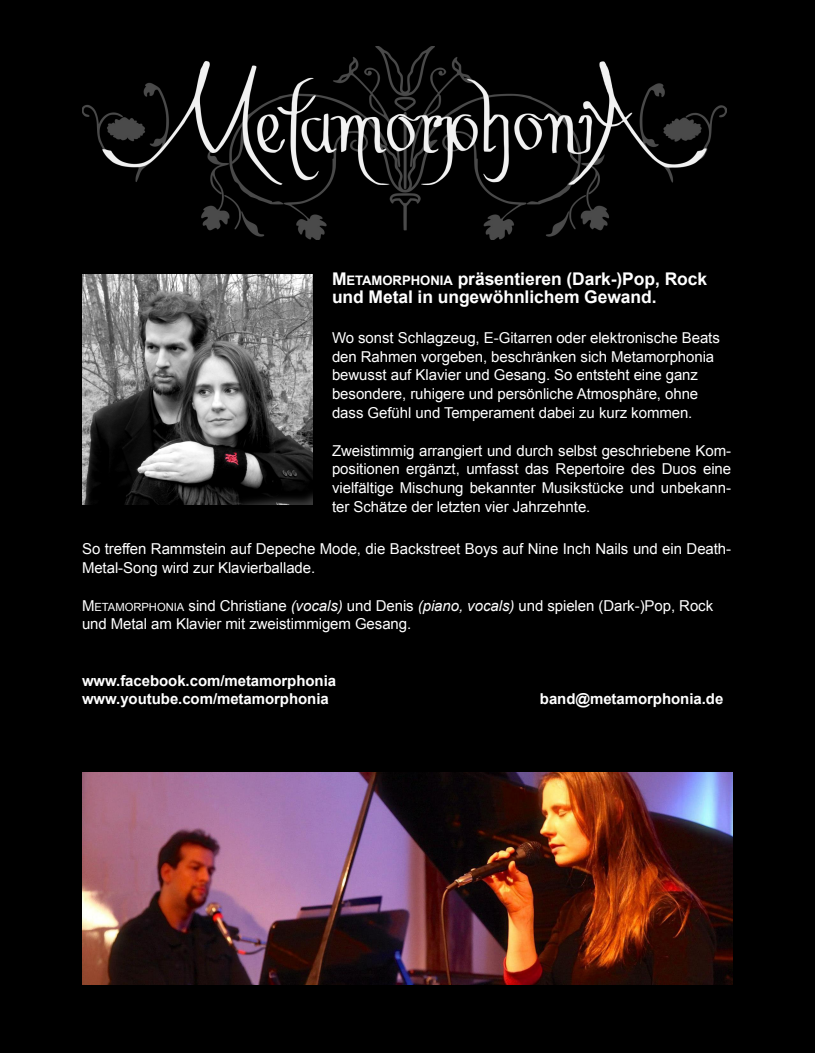
<style>
.page{position:relative;width:815px;height:1053px;background:#fff}
.page>*{position:absolute;margin:0;border:0;box-sizing:border-box;transform-origin:0 0}
.t1{font:700 17.5px/18.8px "Arial";letter-spacing:-.005em;color:#fff}
.t2{font:15px/18.8px "Arial";letter-spacing:-.005em;color:#fff}
.t3{font:700 15px/18.8px "Arial";color:#fff}
.s1{font-size:13.12px}
.s2{font-size:11.25px}
.s3{font-style:italic}
</style>
<div class="page">
<div style="left:0;top:0;width:815px;height:1052px;background:#000"></div>
<img style="left:82px;top:47px;width:644px;height:192px">
<img style="left:82px;top:274px;width:230px;height:230px">
<img style="left:82px;top:772px;width:650px;height:212px">
<p class="t1" style="left:332px;top:269px;width:377px">M<span class="s1">ETAMORPHONIA</span> präsentieren (Dark-)Pop, Rock und Metal in ungewöhnlichem Gewand.</p>
<p class="t2" style="left:332px;top:328px;width:389px">Wo sonst Schlagzeug, E-Gitarren oder elektronische Beats den Rahmen vorgeben, beschränken sich Metamorphonia bewusst auf Klavier und Gesang. So entsteht eine ganz besondere, ruhigere und persönliche Atmosphäre, ohne dass Gefühl und Temperament dabei zu kurz kommen.</p>
<p class="t2" style="left:332px;top:441px;width:401px;text-align:justify">Zweistimmig arrangiert und durch selbst geschriebene Kom&shy;positionen ergänzt, umfasst das Repertoire des Duos eine vielfältige Mischung bekannter Musikstücke und unbekann&shy;ter Schätze der letzten vier Jahrzehnte.</p>
<p class="t2" style="left:82px;top:539px;width:651px">So treffen Rammstein auf Depeche Mode, die Backstreet Boys auf Nine Inch Nails und ein Death-<br>Metal-Song wird zur Klavierballade.</p>
<p class="t2" style="left:82px;top:596px;width:633px">M<span class="s2">ETAMORPHONIA</span> sind Christiane <span class="s3">(vocals)</span> und Denis <span class="s3">(piano, vocals)</span> und spielen (Dark-)Pop, Rock und Metal am Klavier mit zweistimmigem Gesang.</p>
<p class="t3" style="left:82px;top:671px;width:256px">www.facebook.com/metamorphonia www.youtube.com/metamorphonia</p>
<p class="t3" style="left:540px;top:689px;width:185px">band@metamorphonia.de</p>
</div>
